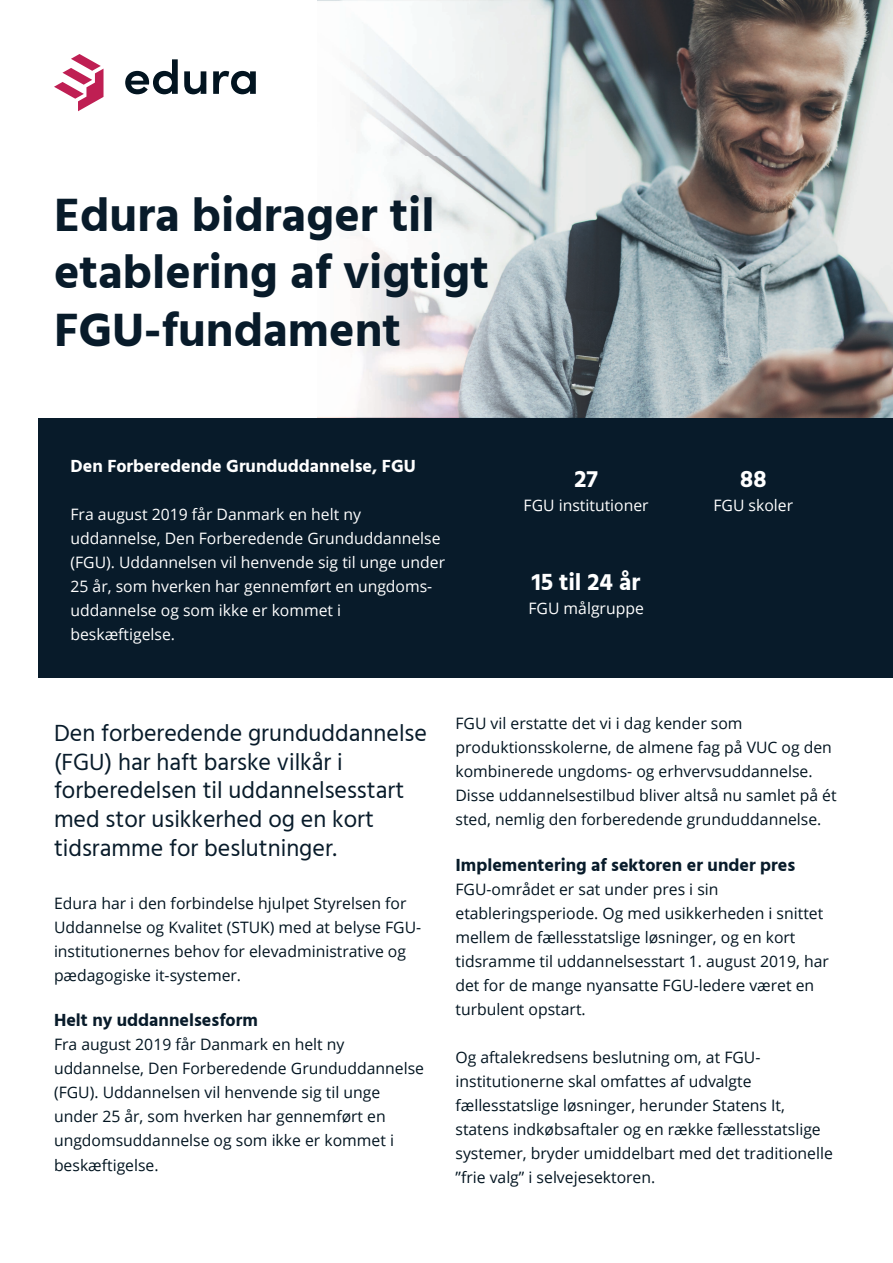
<style>
.page{position:relative;width:893px;height:1263px;background:#fff}
.page>*{position:absolute;margin:0;border:0;box-sizing:border-box;transform-origin:0 0}
.t1{font:700 48px/57.6px "Hind Madurai";color:#081b2a}
.t2{font:24px/28.8px "Hind Madurai";color:#081b2a}
.t3{font:700 24px "Hind Madurai";color:#fff}
.t4{font:700 18px "Hind Madurai";color:#081b2a}
.t5{font:700 18px "Hind Madurai";color:#fff}
.t6{font:15.75px/24px "Open Sans";color:#021420}
.t7{font:15.75px/24px "Open Sans";color:#fff}
</style>
<div class="page">
<img style="left:317px;top:0;width:576px;height:418px">
<img style="left:78px;top:1px;width:556px;height:416px">
<div style="left:38px;top:418px;width:855px;height:259px;background:#081b2a"></div>
<svg style="left:125px;top:59px;width:53px;height:35px"></svg>
<svg style="left:184px;top:71px;width:22px;height:23px"></svg>
<svg style="left:213px;top:71px;width:43px;height:23px"></svg>
<svg style="left:54px;top:54px;width:50px;height:57px"></svg>
<h1 class="t1" style="left:54px;top:188px;width:436px">Edura bidrager til etablering af vigtigt<br>FGU-fundament</h1>
<p class="t5" style="left:70px;top:455px;width:347px">Den Forberedende Grunduddannelse, FGU</p>
<p class="t7" style="left:70px;top:502px;width:376px">Fra august 2019 får Danmark en helt ny uddannelse, Den Forberedende Grunduddannelse (FGU). Uddannelsen vil henvende sig til unge under 25 år, som hverken har gennemført en ungdoms&shy;uddannelse og som ikke er kommet i beskæftigelse.</p>
<h2 class="t3" style="left:574px;top:463px;width:25px">27</h2>
<p class="t7" style="left:524px;top:493px;width:127px">FGU institutioner</p>
<h2 class="t3" style="left:532px;top:566px;width:110px">15 til 24 år</h2>
<p class="t7" style="left:528px;top:595px;width:117px">FGU målgruppe</p>
<h2 class="t3" style="left:740px;top:463px;width:28px">88</h2>
<p class="t7" style="left:713px;top:493px;width:81px">FGU skoler</p>
<h2 class="t2" style="left:54px;top:720px;width:375px">Den forberedende grunduddannelse (FGU) har haft barske vilkår i forberedelsen til uddannelsesstart med stor usikkerhed og en kort tidsramme for beslutninger.</h2>
<p class="t6" style="left:54px;top:891px;width:369px">Edura har i den forbindelse hjulpet Styrelsen for Uddannelse og Kvalitet (STUK) med at belyse FGU&shy;institutionernes behov for elevadministrative og pædagogiske it-systemer.</p>
<p class="t4" style="left:54px;top:1009px;width:205px">Helt ny uddannelsesform</p>
<p class="t6" style="left:54px;top:1032px;width:371px">Fra august 2019 får Danmark en helt ny uddannelse, Den Forberedende Grunduddannelse (FGU). Uddannelsen vil henvende sig til unge under 25 år, som hverken har gennemført en ungdomsuddannelse og som ikke er kommet i beskæftigelse.</p>
<p class="t6" style="left:455px;top:711px;width:383px">FGU vil erstatte det vi i dag kender som produktionsskolerne, de almene fag på VUC og den kombinerede ungdoms- og erhvervsuddannelse.<br>Disse uddannelsestilbud bliver altså nu samlet på ét sted, nemlig den forberedende grunduddannelse.</p>
<p class="t4" style="left:455px;top:853px;width:341px">Implementering af sektoren er under pres</p>
<p class="t6" style="left:455px;top:877px;width:375px">FGU-området er sat under pres i sin etableringsperiode. Og med usikkerheden i snittet mellem de fællesstatslige løsninger, og en kort tidsramme til uddannelsesstart 1. august 2019, har det for de mange nyansatte FGU-ledere været en turbulent opstart.</p>
<p class="t6" style="left:455px;top:1045px;width:379px">Og aftalekredsens beslutning om, at FGU&shy;institutionerne skal omfattes af udvalgte fællesstatslige løsninger, herunder Statens It, statens indkøbsaftaler og en række fællesstatslige systemer, bryder umiddelbart med det traditionelle ”frie valg” i selvejesektoren.</p>
</div>
